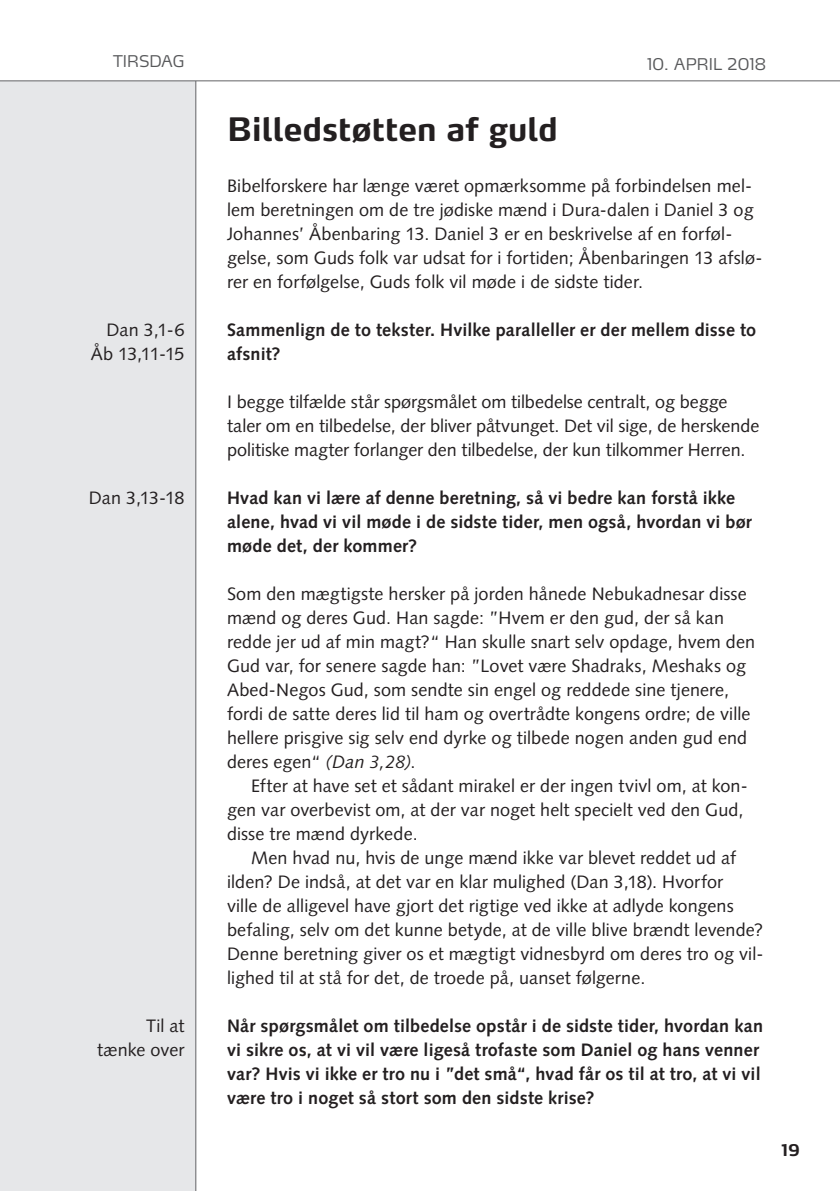
<style>
.page{position:relative;width:840px;height:1191px;background:#fff}
.page>*{position:absolute;margin:0;border:0;box-sizing:border-box;transform-origin:0 0}
.t1{font:700 32px "Max LF";color:#231f20}
.t2{font:18px/24px "Syntax LT Std";letter-spacing:.005em;color:#231f20}
.t3{font:700 18px/24px "Syntax LT Std";letter-spacing:.01em;color:#231f20}
.t4{font:18px/24px "Syntax LT Std";letter-spacing:-.015em;color:#231f20;text-align:right}
.t5{font:300 16px "Max LF";letter-spacing:.005em;color:#57585a}
.t6{font:700 16px "Max LF";color:#231f20}
.s1{font-style:italic}
</style>
<div class="page">
<div style="left:0;top:0;width:196px;height:1191px;background:#e6e7e9"></div>
<hr style="left:195px;top:0;width:1px;height:1191px;background:#636366">
<div style="left:0;top:0;width:839px;height:81px;background:#fff"></div>
<hr style="left:0;top:80px;width:839px;height:1px;background:#636366">
<p class="t5" style="left:113px;top:55px;width:73px">TIRSDAG</p>
<p class="t4" style="left:91px;top:319px;width:95px">Dan 3,1-6<br>Åb 13,11-15</p>
<p class="t2" style="left:89px;top:487px;width:97px">Dan 3,13-18</p>
<p class="t2" style="left:97px;top:1015px;width:89px;text-align:right">Til at tænke over</p>
<p class="t5" style="left:646px;top:58px;width:121px">10. APRIL 2018</p>
<h1 class="t1" style="left:227px;top:116px;width:332px">Billedstøtten af guld</h1>
<p class="t2" style="left:227px;top:175px;width:536px">Bibelforskere har længe været opmærksomme på forbindelsen mel&shy;lem beretningen om de tre jødiske mænd i Dura-dalen i Daniel 3 og Johannes’ Åbenbaring 13. Daniel 3 er en beskrivelse af en forføl&shy;gelse, som Guds folk var udsat for i fortiden; Åbenbaringen 13 afslø&shy;rer en forfølgelse, Guds folk vil møde i de sidste tider.</p>
<p class="t3" style="left:227px;top:319px;width:530px">Sammenlign de to tekster. Hvilke paralleller er der mellem disse to afsnit?</p>
<p class="t2" style="left:227px;top:391px;width:533px">I begge tilfælde står spørgsmålet om tilbedelse centralt, og begge taler om en tilbedelse, der bliver påtvunget. Det vil sige, de herskende politiske magter forlanger den tilbedelse, der kun tilkommer Herren.</p>
<p class="t3" style="left:227px;top:487px;width:526px">Hvad kan vi lære af denne beretning, så vi bedre kan forstå ikke alene, hvad vi vil møde i de sidste tider, men også, hvordan vi bør møde det, der kommer?</p>
<p class="t2" style="left:227px;top:583px;width:529px">Som den mægtigste hersker på jorden hånede Nebukadnesar disse mænd og deres Gud. Han sagde: ”Hvem er den gud, der så kan redde jer ud af min magt?“ Han skulle snart selv opdage, hvem den Gud var, for senere sagde han: ”Lovet være Shadraks, Meshaks og Abed-Negos Gud, som sendte sin engel og reddede sine tjenere, fordi de satte deres lid til ham og overtrådte kongens ordre; de ville hellere prisgive sig selv end dyrke og tilbede nogen anden gud end deres egen“ <span class="s1">(Dan 3,28)</span>.</p>
<p class="t2" style="left:227px;top:775px;width:522px;text-indent:24px">Efter at have set et sådant mirakel er der ingen tvivl om, at kon&shy;gen var overbevist om, at der var noget helt specielt ved den Gud, disse tre mænd dyrkede.</p>
<p class="t2" style="left:227px;top:847px;width:537px;text-indent:24px">Men hvad nu, hvis de unge mænd ikke var blevet reddet ud af ilden? De indså, at det var en klar mulighed (Dan 3,18). Hvorfor<br>ville de alligevel have gjort det rigtige ved ikke at adlyde kongens befaling, selv om det kunne betyde, at de ville blive brændt levende?<br>Denne beretning giver os et mægtigt vidnesbyrd om deres tro og vil&shy;lighed til at stå for det, de troede på, uanset følgerne.</p>
<p class="t3" style="left:227px;top:1015px;width:537px">Når spørgsmålet om tilbedelse opstår i de sidste tider, hvordan kan vi sikre os, at vi vil være ligeså trofaste som Daniel og hans venner var? Hvis vi ikke er tro nu i ”det små“, hvad får os til at tro, at vi vil være tro i noget så stort som den sidste krise?</p>
<p class="t6" style="left:781px;top:1144px;width:20px">19</p>
</div>
